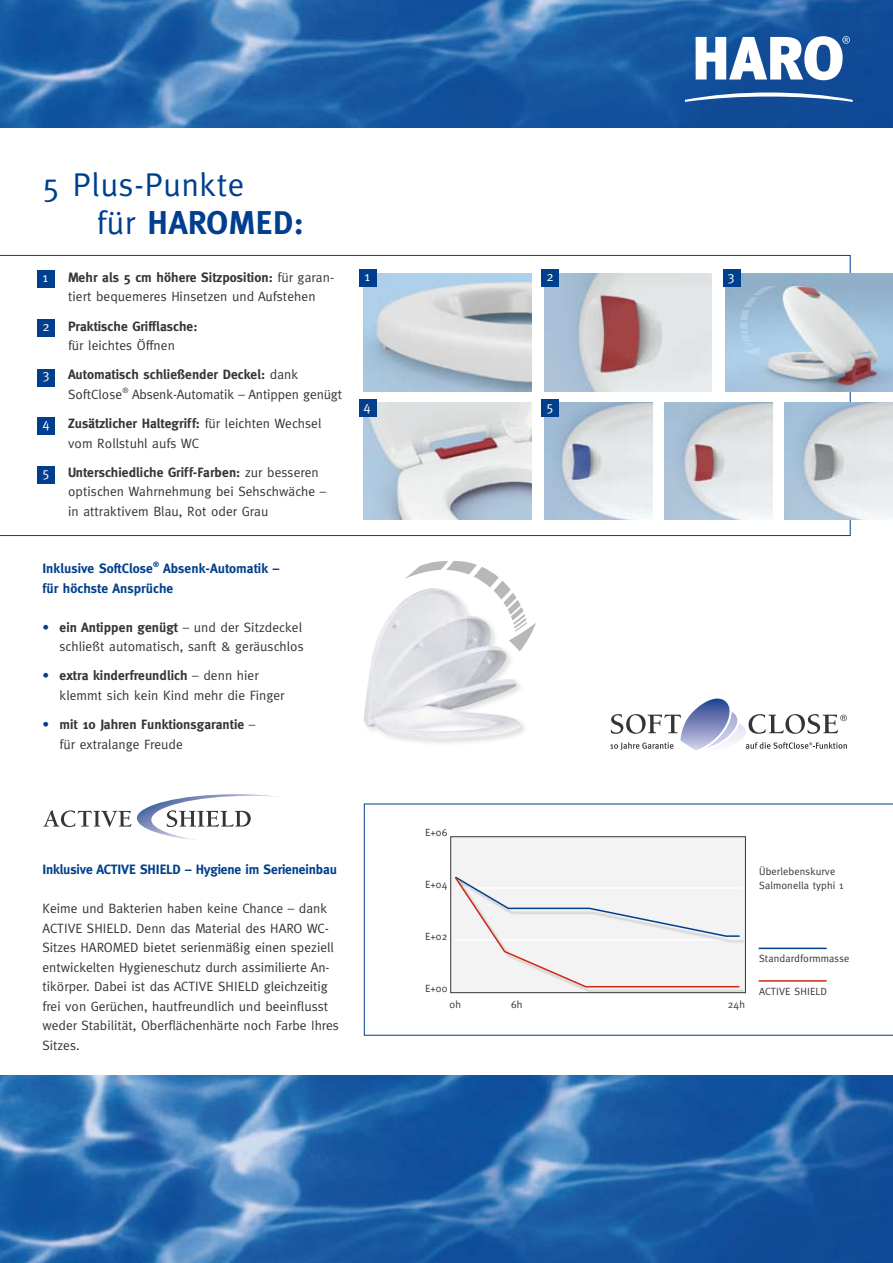
<style>
.page{position:relative;width:893px;height:1263px;background:#fff}
.page>*{position:absolute;margin:0;border:0;box-sizing:border-box;transform-origin:0 0}
.t1{font:33px/37.5px "Meta";letter-spacing:.02em;color:#003f8d}
.t2{font:13.5px/19.5px "Meta";color:#353535}
.t3{font:700 13.5px/19.5px "Meta";color:#003f8d}
.t4{font:700 13.5px/19.5px "Meta";letter-spacing:.005em;color:#353535}
.t5{font:13.5px "Meta";color:#fff}
.t6{font:10.5px/13.5px "Meta";letter-spacing:.01em;color:#353535}
.s1{font-weight:700}
.s2{color:#003f8d}
.s3{font-weight:400;color:#003f8d}
.s4{font-weight:400}
</style>
<div class="page">
<svg style="left:0;top:255px;width:850px;height:281px"></svg>
<img style="left:364px;top:274px;width:167px;height:117px">
<img style="left:544px;top:274px;width:168px;height:117px">
<img style="left:725px;top:274px;width:168px;height:117px">
<img style="left:364px;top:403px;width:167px;height:117px">
<img style="left:544px;top:403px;width:109px;height:117px">
<img style="left:664px;top:403px;width:109px;height:117px">
<img style="left:784px;top:403px;width:109px;height:117px">
<div style="left:37px;top:270px;width:17px;height:18px;background:#003f8d"></div>
<div style="left:37px;top:319px;width:17px;height:18px;background:#003f8d"></div>
<div style="left:37px;top:369px;width:17px;height:17px;background:#003f8d"></div>
<div style="left:37px;top:418px;width:17px;height:17px;background:#003f8d"></div>
<div style="left:37px;top:466px;width:17px;height:18px;background:#003f8d"></div>
<img style="left:0;top:0;width:893px;height:128px">
<svg style="left:685px;top:93px;width:168px;height:9px"></svg>
<svg style="left:696px;top:36px;width:154px;height:44px"></svg>
<img style="left:0;top:1076px;width:893px;height:187px">
<svg style="left:364px;top:804px;width:529px;height:231px"></svg>
<div style="left:451px;top:837px;width:294px;height:156px;background:#f3f3f3"></div>
<div style="left:450px;top:836px;width:296px;height:157px;border:1px solid #353535"></div>
<div style="left:457px;top:879px;width:294px;height:120px;background:#353535;opacity:.25"></div>
<svg style="left:454px;top:876px;width:287px;height:112px"></svg>
<hr style="left:759px;top:980px;width:68px;height:2px;background:#ce2712">
<hr style="left:759px;top:948px;width:68px;height:1px;background:#003f8d">
<div style="left:359px;top:270px;width:17px;height:17px;background:#003f8d"></div>
<div style="left:359px;top:399px;width:17px;height:18px;background:#003f8d"></div>
<div style="left:542px;top:399px;width:17px;height:18px;background:#003f8d"></div>
<div style="left:542px;top:270px;width:17px;height:17px;background:#003f8d"></div>
<div style="left:723px;top:270px;width:17px;height:17px;background:#003f8d"></div>
<img style="left:364px;top:600px;width:157px;height:140px">
<svg style="left:404px;top:561px;width:132px;height:90px"></svg>
<svg style="left:740px;top:286px;width:37px;height:69px;background:#a2c1db"></svg>
<svg style="left:43px;top:810px;width:88px;height:17px"></svg>
<svg style="left:137px;top:794px;width:141px;height:46px"></svg>
<svg style="left:610px;top:698px;width:237px;height:52px"></svg>
<svg style="left:514px;top:374px;width:26px;height:25px"></svg>
<svg style="left:855px;top:376px;width:38px;height:16px"></svg>
<h1 class="t1" style="left:97px;top:166px;width:209px;text-indent:-54px">5 Plus-Punkte<br>für <span class="s1">HAROMED:</span></h1>
<p class="t5" style="left:43px;top:269px;width:7px">1</p>
<p class="t2" style="left:68px;top:267px;width:268px"><span class="s1">Mehr als 5 cm höhere Sitzposition:</span> für garan&shy;tiert bequemeres Hinsetzen und Aufstehen</p>
<p class="t5" style="left:43px;top:318px;width:9px">2</p>
<p class="t4" style="left:68px;top:316px;width:131px">Praktische Grifflasche:</p>
<p class="t2" style="left:68px;top:335px;width:108px">für leichtes Öffnen</p>
<p class="t5" style="left:43px;top:367px;width:9px">3</p>
<p class="t2" style="left:68px;top:365px;width:276px"><span class="s1">Automatisch schließender Deckel:</span> dank<br>SoftClose<sup>®</sup> Absenk-Automatik – Antippen genügt</p>
<p class="t5" style="left:43px;top:415px;width:9px">4</p>
<p class="t2" style="left:68px;top:413px;width:255px"><span class="s1">Zusätzlicher Haltegriff:</span> für leichten Wechsel vom Rollstuhl aufs WC</p>
<p class="t5" style="left:43px;top:464px;width:9px">5</p>
<p class="t2" style="left:68px;top:462px;width:260px"><span class="s1">Unterschiedliche Griff-Farben:</span> zur besseren optischen Wahrnehmung bei Sehschwäche – in attraktivem Blau, Rot oder Grau</p>
<p class="t3" style="left:43px;top:559px;width:238px">Inklusive SoftClose<sup>®</sup> Absenk-Automatik – für höchste Ansprüche</p>
<p class="t2" style="left:43px;top:617px;width:263px;text-align:right"><span class="s2">•</span> <span class="s1">ein Antippen genügt</span> – und der Sitzdeckel schließt automatisch, sanft &amp; geräuschlos</p>
<p class="t2" style="left:60px;top:666px;width:227px;text-indent:-17px"><span class="s2">•</span> <span class="s1">extra kinderfreundlich</span> – denn hier klemmt sich kein Kind mehr die Finger</p>
<p class="t4" style="left:60px;top:715px;width:197px;text-indent:-17px"><span class="s3">•</span> mit 10 Jahren Funktionsgarantie <span class="s4">– für extralange Freude</span></p>
<p class="t5" style="left:365px;top:269px;width:7px">1</p>
<p class="t5" style="left:546px;top:269px;width:9px">2</p>
<p class="t5" style="left:727px;top:269px;width:9px">3</p>
<p class="t5" style="left:364px;top:399px;width:9px">4</p>
<p class="t5" style="left:546px;top:399px;width:9px">5</p>
<p class="t3" style="left:43px;top:859px;width:296px">Inklusive ACTIVE SHIELD – Hygiene im Serieneinbau</p>
<p class="t2" style="left:43px;top:898px;width:298px">Keime und Bakterien haben keine Chance – dank ACTIVE SHIELD. Denn das Material des HARO WC-Sitzes HAROMED bietet serienmäßig einen speziell entwickelten Hygieneschutz durch assimilierte An&shy;tikörper. Dabei ist das ACTIVE SHIELD gleichzeitig frei von Gerüchen, hautfreundlich und beeinflusst weder Stabilität, Oberflächenhärte noch Farbe Ihres Sitzes.</p>
<p class="t6" style="left:425px;top:825px;width:24px">E+06</p>
<p class="t6" style="left:425px;top:877px;width:24px">E+04</p>
<p class="t6" style="left:759px;top:865px;width:86px">Überlebenskurve<br>Salmonella typhi 1</p>
<p class="t6" style="left:425px;top:929px;width:24px">E+02</p>
<p class="t6" style="left:425px;top:981px;width:24px">E+00</p>
<p class="t6" style="left:450px;top:997px;width:13px">0h</p>
<p class="t6" style="left:511px;top:997px;width:13px">6h</p>
<p class="t6" style="left:728px;top:997px;width:19px">24h</p>
<p class="t6" style="left:759px;top:951px;width:92px">Standardformmasse</p>
<p class="t6" style="left:759px;top:984px;width:69px">ACTIVE SHIELD</p>
</div>
